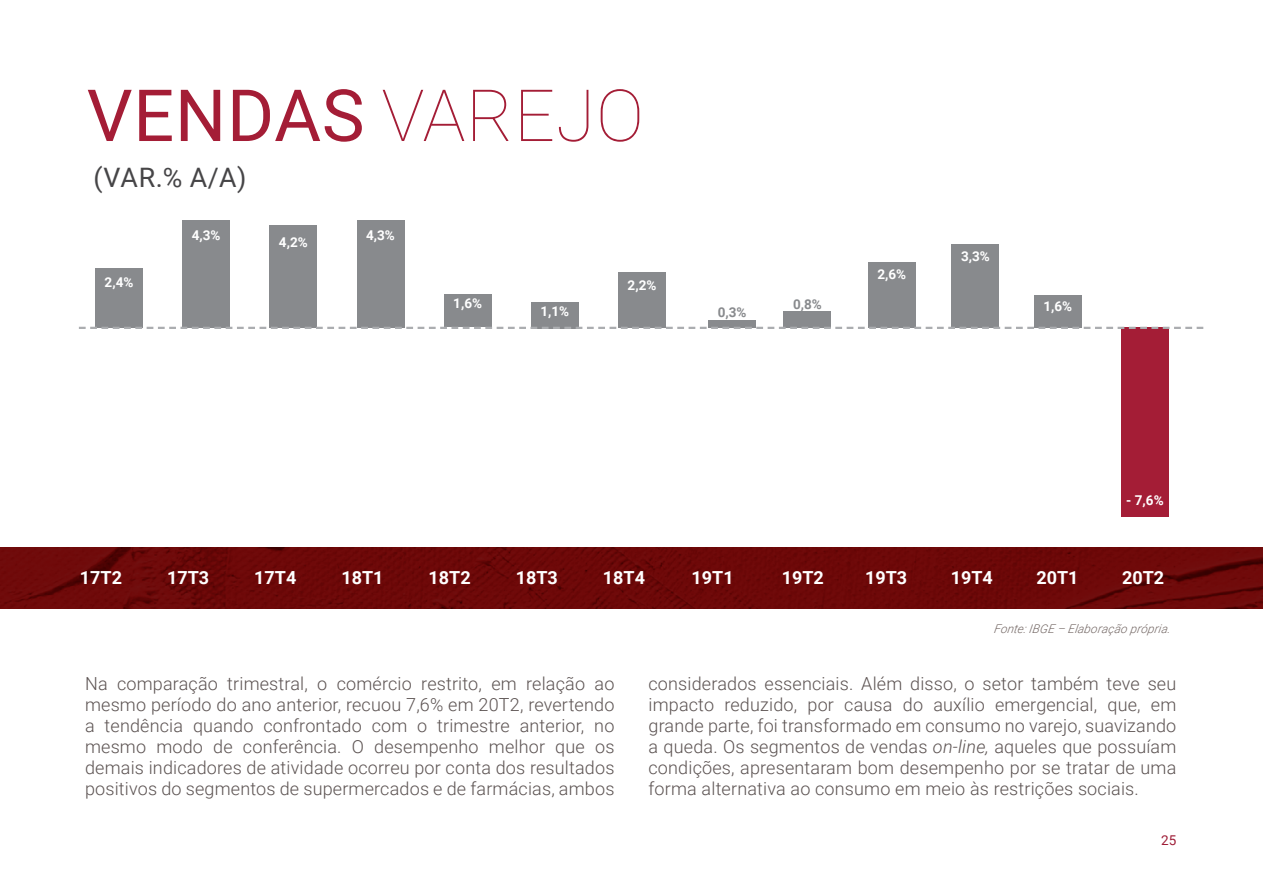
<style>
.page{position:relative;width:1263px;height:893px;background:#fff}
.page>*{position:absolute;margin:0;border:0;box-sizing:border-box;transform-origin:0 0}
.t1{font:72px "Roboto";letter-spacing:.01em;color:#a41d36}
.t2{font:26.85px "Roboto";color:#464547}
.t3{font:300 18px/21px "Roboto";letter-spacing:.01em;color:#5c5352;text-align:justify}
.t4{font:700 18px "Roboto";color:#fff}
.t5{font:700 13.5px "Roboto";color:#fff}
.t6{font:700 13.5px "Roboto";color:#888a8d}
.t7{font:13.5px "Roboto";color:#9e1c36}
.t8{font:italic 300 12px "Roboto";color:#746865}
.s1{font-weight:100}
.s2{font-style:italic}
</style>
<div class="page">
<div style="left:269px;top:226px;width:48px;height:102px;background:#888a8d"></div>
<div style="left:1121px;top:327px;width:48px;height:190px;background:#a41d36"></div>
<div style="left:182px;top:220px;width:48px;height:108px;background:#888a8d"></div>
<div style="left:357px;top:220px;width:47px;height:108px;background:#888a8d"></div>
<div style="left:95px;top:268px;width:48px;height:60px;background:#888a8d"></div>
<div style="left:868px;top:262px;width:48px;height:66px;background:#888a8d"></div>
<div style="left:951px;top:244px;width:48px;height:84px;background:#888a8d"></div>
<div style="left:618px;top:273px;width:48px;height:55px;background:#888a8d"></div>
<div style="left:708px;top:320px;width:48px;height:8px;background:#888a8d"></div>
<div style="left:783px;top:311px;width:48px;height:17px;background:#888a8d"></div>
<div style="left:444px;top:294px;width:48px;height:33px;background:#888a8d"></div>
<div style="left:1034px;top:295px;width:48px;height:33px;background:#888a8d"></div>
<div style="left:531px;top:302px;width:48px;height:26px;background:#888a8d"></div>
<img style="left:0;top:548px;width:1263px;height:61px">
<svg style="left:79px;top:327px;width:1124px;height:2px"></svg>
<h1 class="t1" style="left:87px;top:65px;width:559px">VENDAS <span class="s1">VAREJO</span></h1>
<h2 class="t2" style="left:94px;top:159px;width:154px">(VAR.% A/A)</h2>
<p class="t5" style="left:105px;top:273px;width:30px">2,4%</p>
<p class="t5" style="left:192px;top:226px;width:30px">4,3%</p>
<p class="t5" style="left:366px;top:226px;width:30px">4,3%</p>
<p class="t5" style="left:279px;top:232px;width:30px">4,2%</p>
<p class="t5" style="left:453px;top:294px;width:30px">1,6%</p>
<p class="t5" style="left:540px;top:302px;width:30px">1,1%</p>
<p class="t5" style="left:628px;top:276px;width:30px">2,2%</p>
<p class="t6" style="left:718px;top:303px;width:30px">0,3%</p>
<p class="t5" style="left:877px;top:265px;width:30px">2,6%</p>
<p class="t5" style="left:961px;top:247px;width:30px">3,3%</p>
<p class="t6" style="left:793px;top:294px;width:30px">0,8%</p>
<p class="t5" style="left:1043px;top:297px;width:30px">1,6%</p>
<p class="t5" style="left:1126px;top:491px;width:39px">- 7,6%</p>
<p class="t4" style="left:80px;top:565px;width:44px">17T2</p>
<p class="t4" style="left:167px;top:565px;width:44px">17T3</p>
<p class="t4" style="left:254px;top:565px;width:44px">17T4</p>
<p class="t4" style="left:341px;top:565px;width:44px">18T1</p>
<p class="t4" style="left:429px;top:565px;width:44px">18T2</p>
<p class="t4" style="left:516px;top:565px;width:44px">18T3</p>
<p class="t4" style="left:603px;top:565px;width:44px">18T4</p>
<p class="t4" style="left:692px;top:565px;width:44px">19T1</p>
<p class="t4" style="left:782px;top:565px;width:44px">19T2</p>
<p class="t4" style="left:865px;top:565px;width:44px">19T3</p>
<p class="t4" style="left:951px;top:565px;width:44px">19T4</p>
<p class="t4" style="left:1036px;top:565px;width:44px">20T1</p>
<p class="t4" style="left:1122px;top:564px;width:44px">20T2</p>
<p class="t3" style="left:85px;top:672px;width:531px">Na comparação trimestral, o comércio restrito, em relação ao mesmo período do ano anterior, recuou 7,6% em 20T2, revertendo a tendência quando confrontado com o trimestre anterior, no mesmo modo de conferência. O desempenho melhor que os demais indicadores de atividade ocorreu por conta dos resultados positivos do segmentos de supermercados e de farmácias, ambos</p>
<p class="t8" style="left:994px;top:620px;width:181px">Fonte:IBGE – Elaboração p róp ria.</p>
<p class="t3" style="left:648px;top:672px;width:529px">considerados essenciais. Além disso, o setor também teve seu impacto reduzido, por causa do auxílio emergencial, que, em grande parte, foi transformado em consumo no varejo, suavizando a queda. Os segmentos de vendas <span class="s2">on-line,</span> aqueles que possuíam condições, apresentaram bom desempenho por se tratar de uma forma alternativa ao consumo em meio às restrições sociais.</p>
<p class="t7" style="left:1161px;top:831px;width:17px">25</p>
</div>
